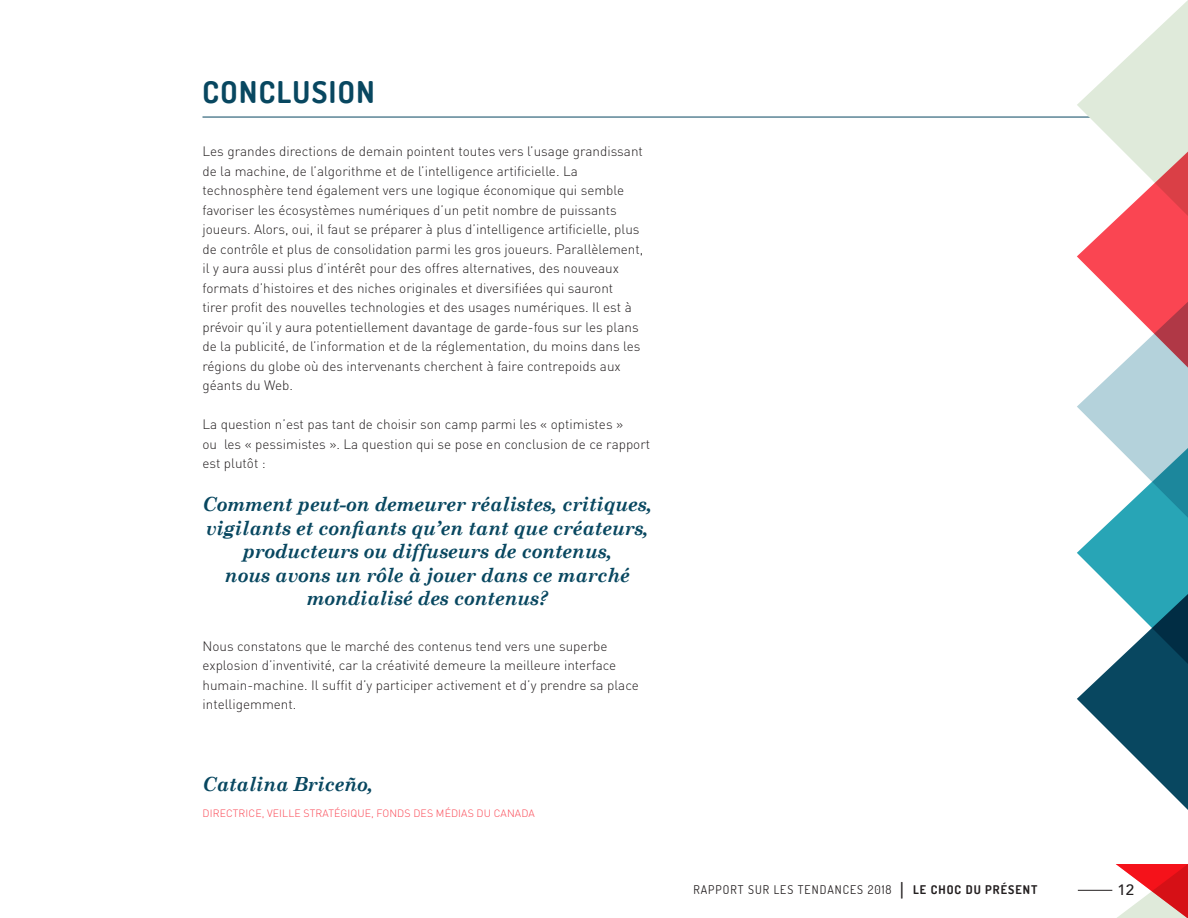
<style>
.page{position:relative;width:1188px;height:918px;background:#fff}
.page>*{position:absolute;margin:0;border:0;box-sizing:border-box;transform-origin:0 0}
.t1{font:700 30px "Dosis";letter-spacing:.05em;color:#084760}
.TITRE_GRAPHIQUE{font:italic 700 19.5px/23.4px "Century Schoolbook";letter-spacing:-.01em;color:#084760;text-align:center}
.t2{font:500 15px "Avenir";color:#231f20}
.t3{font:300 13.5px/19.5px "DIN Pro";color:#231f20}
.t4{font:12px "Dosis";letter-spacing:.085em;color:#231f20}
.t5{font:300 10.5px "DIN Pro";letter-spacing:.01em;color:#fa4552}
.s1{font-size:21px}
.s2{font-weight:700}
</style>
<div class="page">
<svg style="left:1116px;top:864px;width:72px;height:54px"></svg>
<hr style="left:1078px;top:890px;width:34px;height:1px;background:#231f20">
<hr style="left:202px;top:117px;width:934px;height:1px;background:#084760">
<svg style="left:1077px;top:0;width:111px;height:810px"></svg>
<p class="t1" style="left:202px;top:73px;width:174px">CONCLUSION</p>
<p class="t3" style="left:202px;top:141px;width:442px">Les grandes directions de demain pointent toutes vers l’usage grandissant de la machine, de l’algorithme et de l’intelligence artificielle. La technosphère tend également vers une logique économique qui semble favoriser les écosystèmes numériques d’un petit nombre de puissants joueurs. Alors, oui, il faut se préparer à plus d’intelligence artificielle, plus de contrôle et plus de consolidation parmi les gros joueurs. Parallèlement, il y aura aussi plus d’intérêt pour des offres alternatives, des nouveaux formats d’histoires et des niches originales et diversifiées qui sauront<br>tirer profit des nouvelles technologies et des usages numériques. Il est à prévoir qu’il y aura potentiellement davantage de garde-fous sur les plans de la publicité, de l’information et de la réglementation, du moins dans les régions du globe où des intervenants cherchent à faire contrepoids aux géants du Web.</p>
<p class="t3" style="left:202px;top:414px;width:449px">La question n’est pas tant de choisir son camp parmi les « optimistes »<br>ou les « pessimistes ». La question qui se pose en conclusion de ce rapport est plutôt :</p>
<p class="TITRE_GRAPHIQUE" style="left:203px;top:492px;width:451px">Comment peut-on demeurer réalistes, critiques, vigilants et confiants qu’en tant que créateurs, producteurs ou diffuseurs de contenus,<br>nous avons un rôle à jouer dans ce marché mondialisé des contenus?</p>
<p class="t3" style="left:202px;top:635px;width:438px">Nous constatons que le marché des contenus tend vers une superbe explosion d’inventivité, car la créativité demeure la meilleure interface humain-machine. Il suffit d’y participer activement et d’y prendre sa place intelligemment.</p>
<p class="TITRE_GRAPHIQUE" style="left:202px;top:772px;width:172px">Catalina Briceño,</p>
<p class="t5" style="left:203px;top:806px;width:334px">DIRECTRICE, VEILLE STRATÉGIQUE, FONDS DES MÉDIAS DU CANADA</p>
<p class="t4" style="left:693px;top:882px;width:346px">RAPPORT SUR LES TENDANCES 2018 <span class="s1">|</span> <span class="s2">LE CHOC DU PRÉSENT</span></p>
<p class="t2" style="left:1117px;top:876px;width:18px">12</p>
</div>
